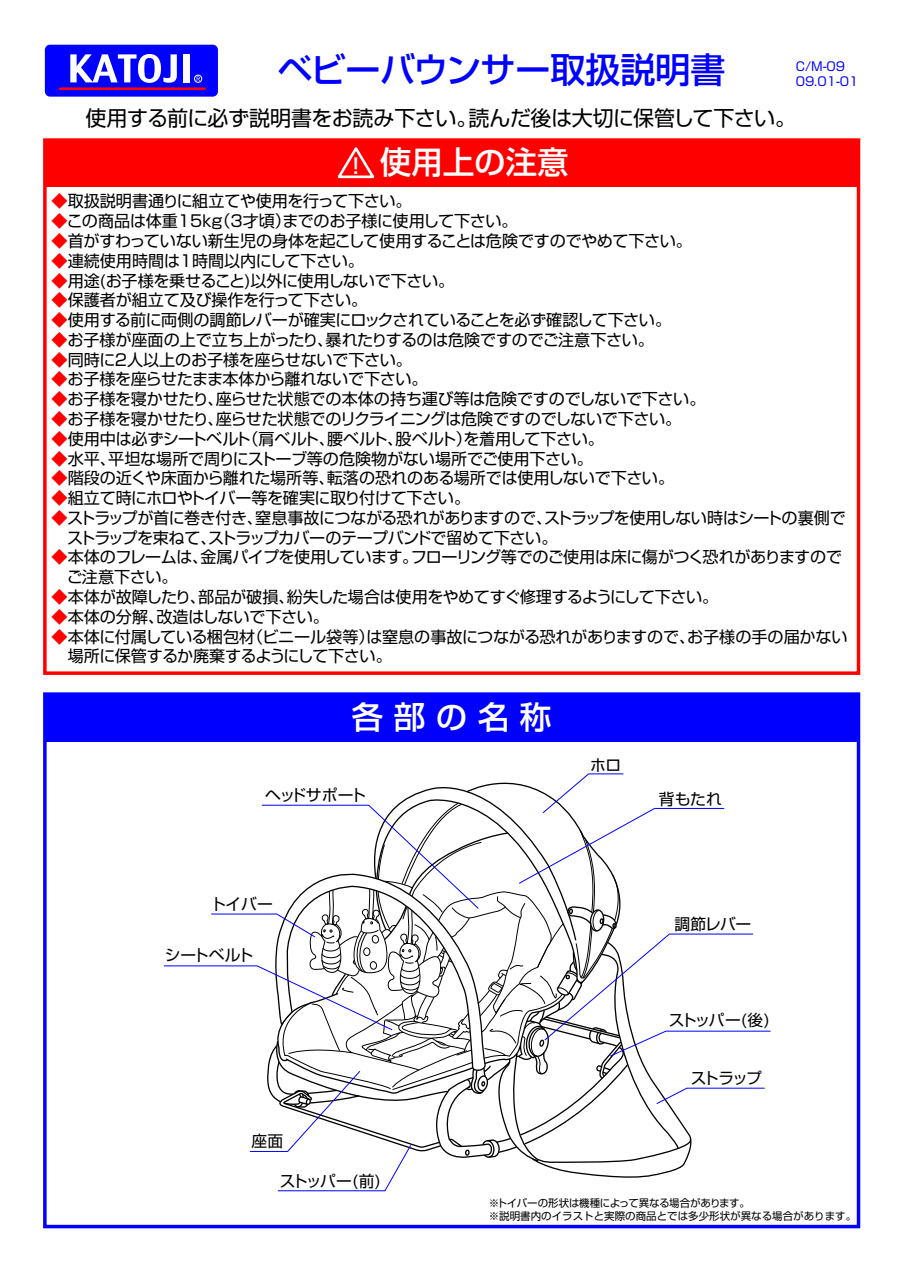
<style>
.page{position:relative;width:903px;height:1276px;background:#fff}
.page>*{position:absolute;margin:0;border:0;box-sizing:border-box;transform-origin:0 0}
.t1{font:500 35px "Shin Go Pro";letter-spacing:-.005em;color:#00f}
.t2{font:500 31.5px "Shin Go Pro";color:#fff}
.t3{font:21px "Shin Go Pro";letter-spacing:-.02em;color:#000}
.t4{font:16.1px/19.8px "Shin Go Pro";letter-spacing:-.02em;color:#000}
.t5{font:16.1px "Shin Go Pro";color:#000}
.t6{font:15.75px "Shin Go Pro";letter-spacing:-.04em;color:#000}
.t7{font:12.25px/14.7px "Shin Go Pro";color:#00f}
.t8{font:10.5px/12.6px "Shin Go Pro";color:#000}
.s1{font-size:21.18px}
.s2{color:#f00}
</style>
<div class="page">
<div style="left:43px;top:692px;width:817px;height:536px;border:4px solid #00f"></div>
<div style="left:45px;top:694px;width:814px;height:48px;background:#00f"></div>
<svg style="left:163px;top:773px;width:608px;height:418px"></svg>
<div style="left:45px;top:45px;width:173px;height:52px;background:#00f;border-radius:5px"></div>
<svg style="left:70px;top:54px;width:107px;height:29px"></svg>
<div style="left:184px;top:54px;width:6px;height:28px;background:#fff"></div>
<hr style="left:60px;top:87px;width:145px;height:3px;background:#f00">
<div style="left:194px;top:75px;width:8px;height:8px;border:1px solid #fff;border-radius:50%"></div>
<svg style="left:197px;top:76px;width:3px;height:5px"></svg>
<div style="left:43px;top:138px;width:817px;height:537px;border:4px solid #f00"></div>
<div style="left:45px;top:140px;width:814px;height:46px;background:#f00"></div>
<svg style="left:337px;top:147px;width:38px;height:32px"></svg>
<h1 class="t1" style="left:278px;top:41px;width:449px">ベビーバウンサー取扱説明書</h1>
<p class="t7" style="left:796px;top:58px;width:64px">C/M-09<br>09.01-01</p>
<h3 class="t3" style="left:85px;top:101px;width:712px">使用する前に必ず説明書をお読み下さい。読んだ後は大切に保管して下さい。</h3>
<h2 class="t2" style="left:352px;top:136px;width:218px"><span class="s1">!</span> 使用上の注意</h2>
<p class="t4" style="left:52px;top:189px;width:362px"><span class="s2">◆</span>取扱説明書通りに組立てや使用を行って下さい。</p>
<p class="t4" style="left:52px;top:209px;width:467px"><span class="s2">◆</span>この商品は体重15kg（3才頃）までのお子様に使用して下さい。</p>
<p class="t4" style="left:52px;top:229px;width:642px"><span class="s2">◆</span>首がすわっていない新生児の身体を起こして使用することは危険ですのでやめて下さい。</p>
<p class="t5" style="left:52px;top:247px;width:314px"><span class="s2">◆</span>連続使用時間は1時間以内にして下さい。</p>
<p class="t4" style="left:52px;top:269px;width:404px"><span class="s2">◆</span>用途(お子様を乗せること)以外に使用しないで下さい。</p>
<p class="t4" style="left:52px;top:288px;width:317px"><span class="s2">◆</span>保護者が組立て及び操作を行って下さい。</p>
<p class="t4" style="left:52px;top:308px;width:621px"><span class="s2">◆</span>使用する前に両側の調節レバーが確実にロックされていることを必ず確認して下さい。</p>
<p class="t4" style="left:52px;top:328px;width:604px"><span class="s2">◆</span>お子様が座面の上で立ち上がったり、暴れたりするのは危険ですのでご注意下さい。</p>
<p class="t4" style="left:52px;top:348px;width:362px"><span class="s2">◆</span>同時に2人以上のお子様を座らせないで下さい。</p>
<p class="t4" style="left:52px;top:367px;width:378px"><span class="s2">◆</span>お子様を座らせたまま本体から離れないで下さい。</p>
<p class="t4" style="left:52px;top:387px;width:655px"><span class="s2">◆</span>お子様を寝かせたり、座らせた状態での本体の持ち運び等は危険ですのでしないで下さい。</p>
<p class="t4" style="left:52px;top:407px;width:631px"><span class="s2">◆</span>お子様を寝かせたり、座らせた状態でのリクライニングは危険ですのでしないで下さい。</p>
<p class="t4" style="left:52px;top:427px;width:554px"><span class="s2">◆</span>使用中は必ずシートベルト（肩ベルト、腰ベルト、股ベルト）を着用して下さい。</p>
<p class="t4" style="left:52px;top:447px;width:543px"><span class="s2">◆</span>水平、平坦な場所で周りにストーブ等の危険物がない場所でご使用下さい。</p>
<p class="t4" style="left:52px;top:466px;width:624px"><span class="s2">◆</span>階段の近くや床面から離れた場所等、転落の恐れのある場所では使用しないで下さい。</p>
<p class="t4" style="left:52px;top:486px;width:420px"><span class="s2">◆</span>組立て時にホロやトイバー等を確実に取り付けて下さい。</p>
<p class="t4" style="left:52px;top:506px;width:796px"><span class="s2">◆</span>ストラップが首に巻き付き、窒息事故につながる恐れがありますので、ストラップを使用しない時はシートの裏側で　ストラップを束ねて、ストラップカバーのテープバンドで留めて下さい。</p>
<p class="t4" style="left:52px;top:545px;width:792px"><span class="s2">◆</span>本体のフレームは、金属パイプを使用しています。フローリング等でのご使用は床に傷がつく恐れがありますので　ご注意下さい。</p>
<p class="t4" style="left:52px;top:585px;width:668px"><span class="s2">◆</span>本体が故障したり、部品が破損、紛失した場合は使用をやめてすぐ修理するようにして下さい。</p>
<p class="t4" style="left:52px;top:605px;width:279px"><span class="s2">◆</span>本体の分解、改造はしないで下さい。</p>
<p class="t4" style="left:52px;top:624px;width:797px"><span class="s2">◆</span>本体に付属している梱包材（ビニール袋等）は窒息の事故につながる恐れがありますので、お子様の手の届かない　場所に保管するか廃棄するようにして下さい。</p>
<h2 class="t2" style="left:352px;top:691px;width:201px">各 部 の 名 称</h2>
<p class="t6" style="left:265px;top:782px;width:103px">ヘッドサポート</p>
<p class="t6" style="left:210px;top:891px;width:64px">トイバー</p>
<p class="t6" style="left:165px;top:942px;width:90px">シートベルト</p>
<p class="t6" style="left:590px;top:752px;width:33px">ホロ</p>
<p class="t6" style="left:251px;top:1128px;width:33px">座面</p>
<p class="t6" style="left:280px;top:1167px;width:102px">ストッパー(前)</p>
<p class="t6" style="left:659px;top:786px;width:65px">背もたれ</p>
<p class="t6" style="left:675px;top:910px;width:78px">調節レバー</p>
<p class="t6" style="left:669px;top:1007px;width:102px">ストッパー(後)</p>
<p class="t6" style="left:691px;top:1064px;width:72px">ストラップ</p>
<p class="t8" style="left:489px;top:1195px;width:369px">※トイバーの形状は機種によって異なる場合があります。<br>※説明書内のイラストと実際の商品とでは多少形状が異なる場合があります。</p>
</div>
